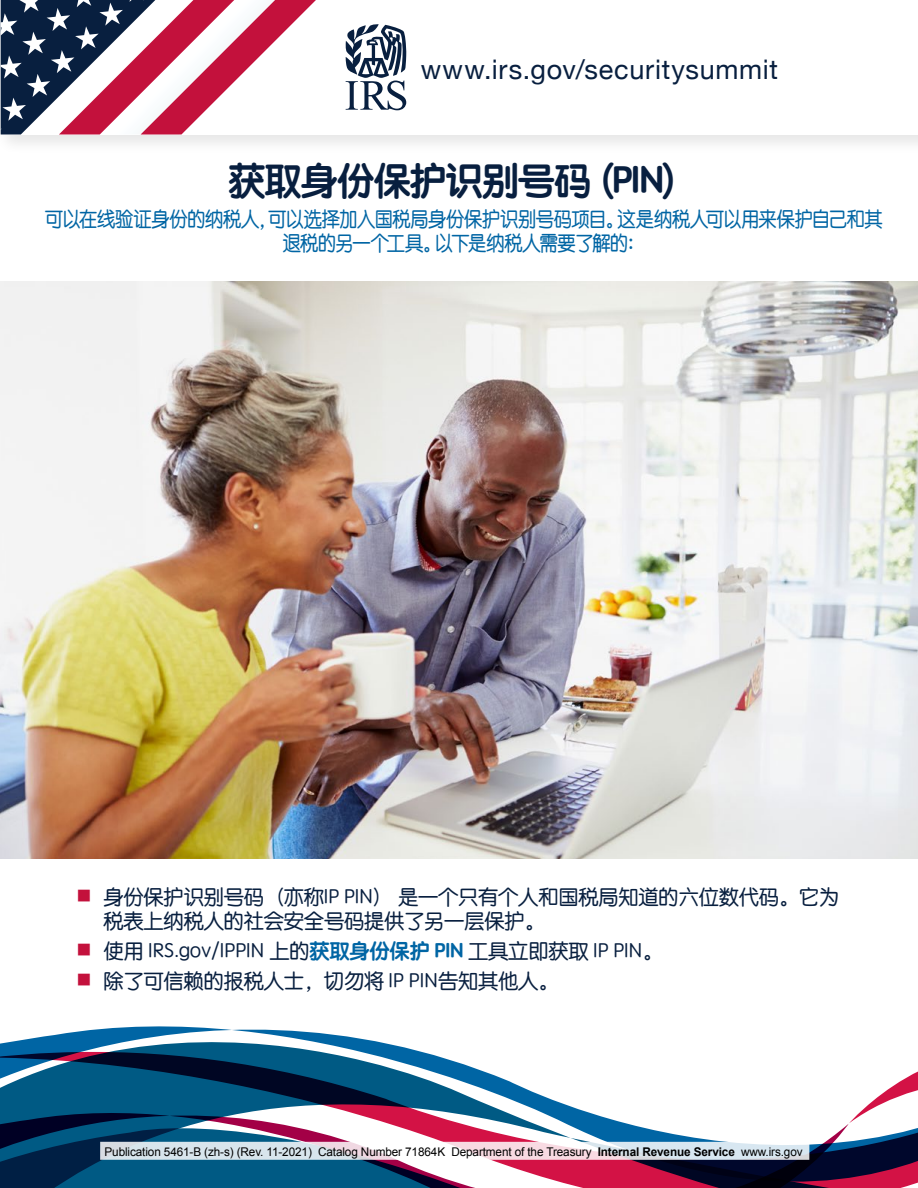
<style>
.page{position:relative;width:918px;height:1188px;background:#fff}
.page>*{position:absolute;margin:0;border:0;box-sizing:border-box;transform-origin:0 0}
.t1{font:37.5px "ST Yuanti SC Bold";letter-spacing:-.025em;color:#081f3f}
.t2{font:27px "Helvetica Neue";letter-spacing:.025em;color:#081f3f}
.t3{font:20.25px/24px "ST Yuanti SC Regular";letter-spacing:-.01em;color:#081f3f}
.t4{font:20.25px/24px "ST Yuanti SC Regular";letter-spacing:-.02em;color:#0065a4;text-align:center;scale:.9 1}
.t5{font:12px "Arial";letter-spacing:-.01em;color:#000}
.s1{font-family:"ST Yuanti SC Bold";color:#0065a4}
.s2{font-weight:700}
</style>
<div class="page">
<svg style="left:0;top:1026px;width:918px;height:162px"></svg>
<svg style="left:849px;top:1037px;width:69px;height:86px"></svg>
<div style="left:0;top:0;width:918px;height:155px;background:#f5f5f5"></div>
<div style="left:0;top:0;width:918px;height:134px;background:#fff"></div>
<svg style="left:1px;top:0;width:315px;height:135px"></svg>
<svg style="left:100px;top:1142px;width:709px;height:18px;fill:#d8e5ec"></svg>
<img style="left:0;top:282px;width:918px;height:577px">
<svg style="left:345px;top:24px;width:61px;height:86px"></svg>
<h2 class="t2" style="left:421px;top:50px;width:359px">www.irs.gov/securitysummit</h2>
<h1 class="t1" style="left:228px;top:153px;width:472px">获取身份保护识别号码（PIN）</h1>
<h2 class="t4" style="left:45px;top:206px;width:933px">可以在线验证身份的纳税人，可以选择加入国税局身份保护识别号码项目。这是纳税人可以用来保护自己和其退税的另一个工具。以下是纳税人需要了解的：</h2>
<p class="t3" style="left:103px;top:884px;width:737px">身份保护识别号码（亦称IP PIN） 是一个只有个人和国税局知道的六位数代码。它为税表上纳税人的社会安全号码提供了另一层保护。</p>
<p class="t3" style="left:103px;top:938px;width:561px">使用 IRS.gov/IPPIN 上的<span class="s1">获取身份保护 PIN</span> 工具立即获取 IP PIN。</p>
<p class="t3" style="left:103px;top:968px;width:457px">除了可信赖的报税人士，切勿将 IP PIN告知其他人。</p>
<p class="t5" style="left:105px;top:1144px;width:342px">Publication 5461-B (zh-s) (Rev. 11-2021) Catalog Number 71864K</p>
<p class="t5" style="left:451px;top:1144px;width:353px">Department of the Treasury <span class="s2">Internal Revenue Service</span> www.irs.gov</p>
</div>
